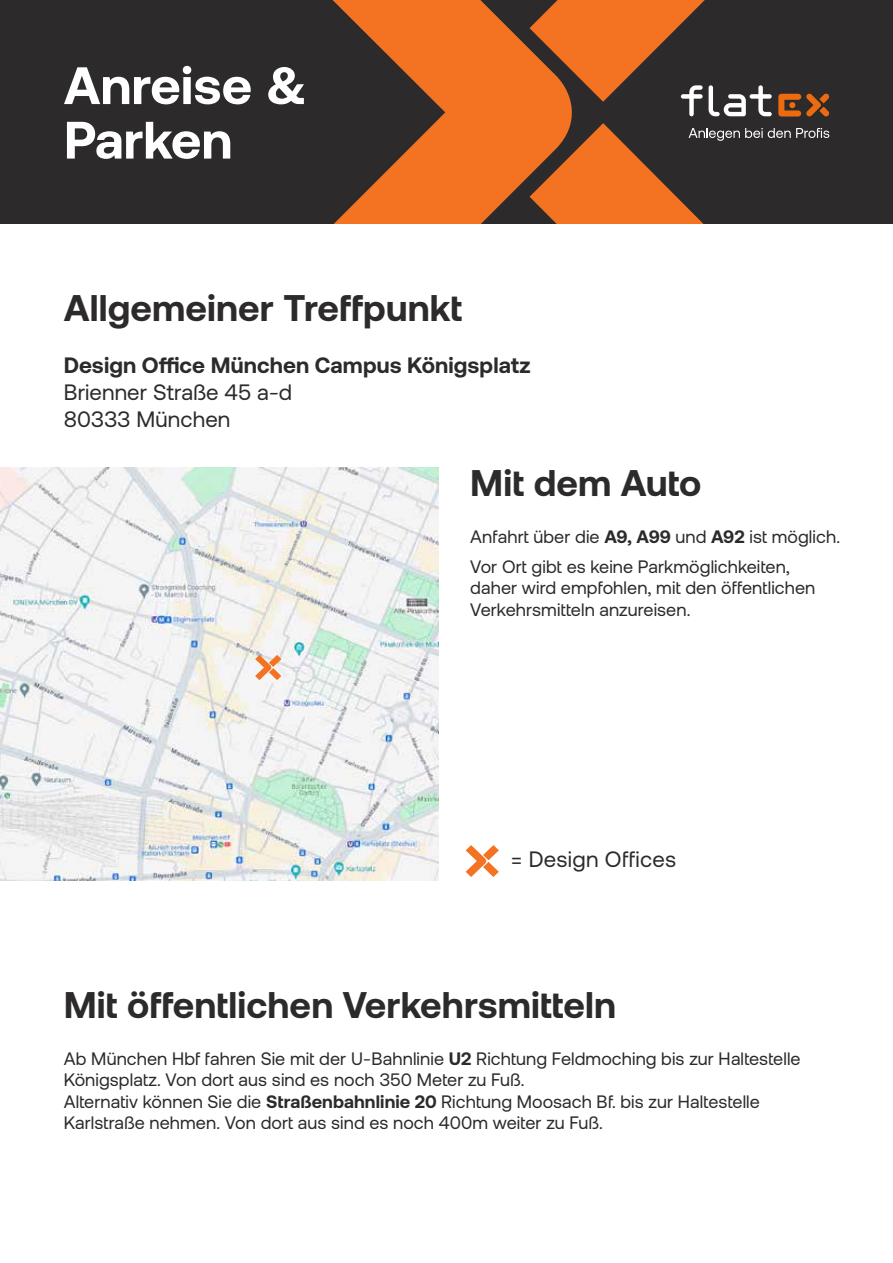
<style>
.page{position:relative;width:893px;height:1263px;background:#fff}
.page>*{position:absolute;margin:0;border:0;box-sizing:border-box;transform-origin:0 0}
.t1{font:700 52.5px/54.4px "Aeonik";color:#fff}
.t2{font:700 37.05px "Aeonik";letter-spacing:.005em;color:#2c2a2b}
.t3{font:22.2px/26.7px "Aeonik";letter-spacing:.005em;color:#2c2a2b}
.t4{font:700 22.2px "Aeonik";letter-spacing:.005em;color:#2c2a2b}
.t5{font:18px/21.6px "Aeonik";letter-spacing:.005em;color:#2c2a2b}
.s1{font-weight:700}
</style>
<div class="page">
<div style="left:0;top:0;width:893px;height:223px;background:#2c2a2b"></div>
<svg style="left:332px;top:0;width:411px;height:223px;fill:#f47323"></svg>
<svg style="left:681px;top:85px;width:22px;height:31px"></svg>
<svg style="left:709px;top:85px;width:63px;height:31px"></svg>
<svg style="left:778px;top:93px;width:51px;height:24px"></svg>
<svg style="left:689px;top:128px;width:140px;height:13px"></svg>
<svg style="left:466px;top:845px;width:33px;height:32px"></svg>
<img style="left:0;top:468px;width:439px;height:412px">
<svg style="left:255px;top:655px;width:26px;height:25px"></svg>
<h1 class="t1" style="left:64px;top:58px;width:245px">Anreise &amp;<br>Parken</h1>
<h2 class="t2" style="left:64px;top:287px;width:400px">Allgemeiner Treffpunkt</h2>
<p class="t4" style="left:64px;top:353px;width:468px">Design Office München Campus Königsplatz</p>
<p class="t3" style="left:64px;top:379px;width:230px">Brienner Straße 45 a-d<br>80333 München</p>
<h2 class="t2" style="left:470px;top:461px;width:233px">Mit dem Auto</h2>
<p class="t5" style="left:470px;top:521px;width:371px;line-height:30.2px">Anfahrt über die <span class="s1">A9, A99</span> und <span class="s1">A92</span> ist möglich.<br>Vor Ort gibt es keine Parkmöglichkeiten,</p>
<p class="t5" style="left:470px;top:577px;width:346px">daher wird empfohlen, mit den öffentlichen<br>Verkehrsmitteln anzureisen.</p>
<p class="t3" style="left:511px;top:846px;width:167px">= Design Offices</p>
<h2 class="t2" style="left:64px;top:983px;width:554px">Mit öffentlichen Verkehrsmitteln</h2>
<p class="t5" style="left:64px;top:1048px;width:738px">Ab München Hbf fahren Sie mit der U-Bahnlinie <span class="s1">U2</span> Richtung Feldmoching bis zur Haltestelle Königsplatz. Von dort aus sind es noch 350 Meter zu Fuß.<br>Alternativ können Sie die <span class="s1">Straßenbahnlinie 20</span> Richtung Moosach Bf. bis zur Haltestelle Karlstraße nehmen. Von dort aus sind es noch 400m weiter zu Fuß.</p>
</div>
